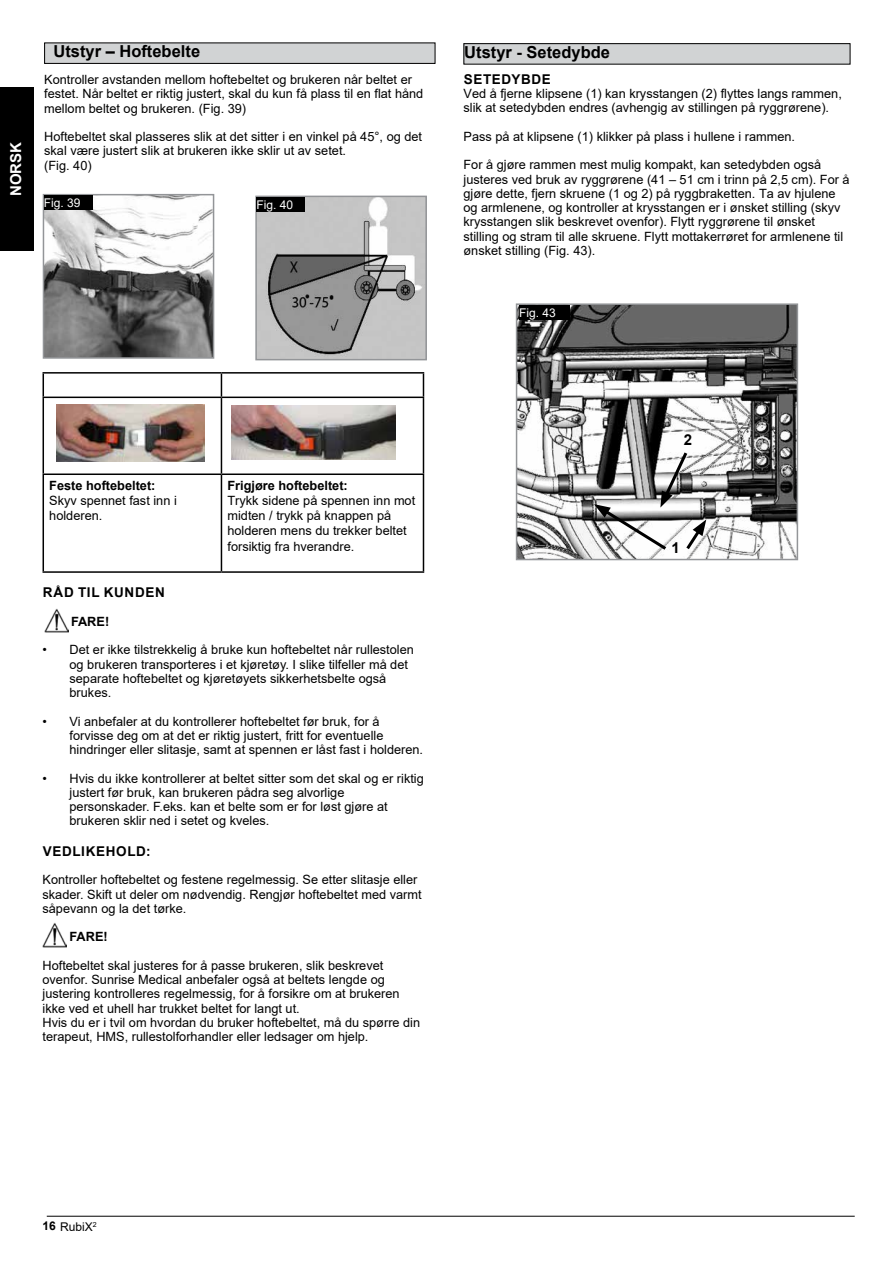
<style>
.page{position:relative;width:893px;height:1263px;background:#fff}
.page>*{position:absolute;margin:0;border:0;box-sizing:border-box;transform-origin:0 0}
.t1{font:700 16.5px "Arial";color:#000}
.t2{font:700 15px "Arial";color:#fff}
.t3{font:700 15px "Arial";color:#000}
.t4{font:700 13.5px "Arial";letter-spacing:.05em;color:#000}
.t5{font:12.75px/14.2px "Arial";color:#000}
.t6{font:700 12.75px "Arial";color:#000}
.t7{font:12px "Arial";color:#fff}
.t8{font:12px "Arial";color:#000}
.s1{font-weight:700}
</style>
<div class="page">
<hr style="left:47px;top:1216px;width:808px;height:1px;background:#000">
<div style="left:0;top:87px;width:34px;height:164px;background:#000"></div>
<div style="left:45px;top:43px;width:390px;height:20px;background:#d1d3d4"></div>
<div style="left:44px;top:43px;width:391px;height:21px;border:1px solid #000"></div>
<img style="left:46px;top:197px;width:165px;height:159px">
<div style="left:43px;top:194px;width:171px;height:165px;border:2px solid #939598"></div>
<div style="left:44px;top:195px;width:48px;height:15px;background:#000"></div>
<img style="left:258px;top:199px;width:166px;height:158px">
<div style="left:255px;top:196px;width:172px;height:164px;border:2px solid #939598"></div>
<div style="left:256px;top:197px;width:49px;height:15px;background:#000"></div>
<hr style="left:43px;top:372px;width:178px;height:2px;background:#000">
<svg style="left:43px;top:374px;width:1px;height:23px"></svg>
<hr style="left:221px;top:372px;width:203px;height:2px;background:#000">
<svg style="left:221px;top:374px;width:1px;height:23px"></svg>
<svg style="left:423px;top:374px;width:1px;height:23px"></svg>
<hr style="left:43px;top:397px;width:178px;height:1px;background:#000">
<hr style="left:43px;top:398px;width:1px;height:75px;background:#000">
<hr style="left:221px;top:397px;width:203px;height:1px;background:#000">
<hr style="left:221px;top:398px;width:1px;height:75px;background:#000">
<hr style="left:423px;top:398px;width:1px;height:75px;background:#000">
<hr style="left:43px;top:473px;width:178px;height:2px;background:#000">
<hr style="left:43px;top:475px;width:1px;height:96px;background:#000">
<hr style="left:221px;top:473px;width:203px;height:2px;background:#000">
<hr style="left:221px;top:475px;width:1px;height:96px;background:#000">
<hr style="left:423px;top:475px;width:1px;height:96px;background:#000">
<hr style="left:43px;top:571px;width:178px;height:2px;background:#000">
<hr style="left:221px;top:571px;width:203px;height:2px;background:#000">
<img style="left:56px;top:405px;width:149px;height:56px">
<img style="left:231px;top:406px;width:164px;height:53px">
<img style="left:44px;top:608px;width:24px;height:25px">
<img style="left:43px;top:923px;width:23px;height:24px">
<div style="left:464px;top:44px;width:386px;height:20px;background:#d1d3d4"></div>
<div style="left:463px;top:43px;width:387px;height:22px;border:1px solid #000"></div>
<img style="left:519px;top:306px;width:276px;height:251px">
<div style="left:516px;top:303px;width:282px;height:257px;border:2px solid #939598"></div>
<div style="left:519px;top:305px;width:51px;height:15px;background:#000"></div>
<svg style="left:594px;top:449px;width:112px;height:104px"></svg>
<p class="t2" style="left:5px;top:196px;width:56px;rotate:-90deg">NORSK</p>
<p class="t1" style="left:53px;top:40px;width:148px">Utstyr – Hoftebelte</p>
<p class="t5" style="left:44px;top:72px;width:381px">Kontroller avstanden mellom hoftebeltet og brukeren når beltet er festet. Når beltet er riktig justert, skal du kun få plass til en flat hånd mellom beltet og brukeren. (Fig. 39)</p>
<p class="t5" style="left:44px;top:129px;width:379px">Hoftebeltet skal plasseres slik at det sitter i en vinkel på 45°, og det skal være justert slik at brukeren ikke sklir ut av setet.<br>(Fig. 40)</p>
<p class="t7" style="left:44px;top:195px;width:38px">Fig. 39</p>
<p class="t7" style="left:256px;top:196px;width:38px">Fig. 40</p>
<p class="t1" style="left:464px;top:40px;width:147px">Utstyr - Setedybde</p>
<p class="t4" style="left:464px;top:70px;width:89px">SETEDYBDE</p>
<p class="t5" style="left:463px;top:86px;width:380px">Ved å fjerne klipsene (1) kan krysstangen (2) flyttes langs rammen, slik at setedybden endres (avhengig av stillingen på ryggrørene).</p>
<p class="t5" style="left:463px;top:129px;width:333px">Pass på at klipsene (1) klikker på plass i hullene i rammen.</p>
<p class="t5" style="left:463px;top:158px;width:388px">For å gjøre rammen mest mulig kompakt, kan setedybden også justeres ved bruk av ryggrørene (41 – 51 cm i trinn på 2,5 cm). For å gjøre dette, fjern skruene (1 og 2) på ryggbraketten. Ta av hjulene og armlenene, og kontroller at krysstangen er i ønsket stilling (skyv krysstangen slik beskrevet ovenfor). Flytt ryggrørene til ønsket stilling og stram til alle skruene. Flytt mottakerrøret for armlenene til ønsket stilling (Fig. 43).</p>
<p class="t7" style="left:519px;top:304px;width:38px">Fig. 43</p>
<p class="t6" style="left:49px;top:476px;width:108px">Feste hoftebeltet:</p>
<p class="t5" style="left:49px;top:493px;width:129px;line-height:15.3px">Skyv spennet fast inn i holderen.</p>
<p class="t6" style="left:227px;top:476px;width:122px">Frigjøre hoftebeltet:</p>
<p class="t5" style="left:227px;top:493px;width:189px;line-height:15.3px">Trykk sidene på spennen inn mot midten / trykk på knappen på holderen mens du trekker beltet forsiktig fra hverandre.</p>
<p class="t4" style="left:43px;top:583px;width:124px">RÅD TIL KUNDEN</p>
<p class="t6" style="left:71px;top:612px;width:40px">FARE!</p>
<p class="t5" style="left:70px;top:642px;width:346px;text-indent:-27px">• Det er ikke tilstrekkelig å bruke kun hoftebeltet når rullestolen og brukeren transporteres i et kjøretøy. I slike tilfeller må det separate hoftebeltet og kjøretøyets sikkerhetsbelte også brukes.</p>
<p class="t5" style="left:70px;top:714px;width:355px;text-indent:-27px">• Vi anbefaler at du kontrollerer hoftebeltet før bruk, for å forvisse deg om at det er riktig justert, fritt for eventuelle hindringer eller slitasje, samt at spennen er låst fast i holderen.</p>
<p class="t5" style="left:70px;top:771px;width:356px;text-indent:-27px">• Hvis du ikke kontrollerer at beltet sitter som det skal og er riktig justert før bruk, kan brukeren pådra seg alvorlige personskader. F.eks. kan et belte som er for løst gjøre at brukeren sklir ned i setet og kveles.</p>
<p class="t4" style="left:43px;top:841px;width:109px">VEDLIKEHOLD:</p>
<p class="t5" style="left:43px;top:872px;width:381px">Kontroller hoftebeltet og festene regelmessig. Se etter slitasje eller skader. Skift ut deler om nødvendig. Rengjør hoftebeltet med varmt såpevann og la det tørke.</p>
<p class="t6" style="left:70px;top:928px;width:40px">FARE!</p>
<p class="t5" style="left:43px;top:958px;width:379px">Hoftebeltet skal justeres for å passe brukeren, slik beskrevet ovenfor. Sunrise Medical anbefaler også at beltets lengde og justering kontrolleres regelmessig, for å forsikre om at brukeren ikke ved et uhell har trukket beltet for langt ut.<br>Hvis du er i tvil om hvordan du bruker hoftebeltet, må du spørre din terapeut, HMS, rullestolforhandler eller ledsager om hjelp.</p>
<p class="t3" style="left:684px;top:429px;width:10px">2</p>
<p class="t3" style="left:671px;top:537px;width:10px">1</p>
<p class="t8" style="left:43px;top:1218px;width:56px"><span class="s1">16</span> RubiX<sup>2</sup></p>
</div>
